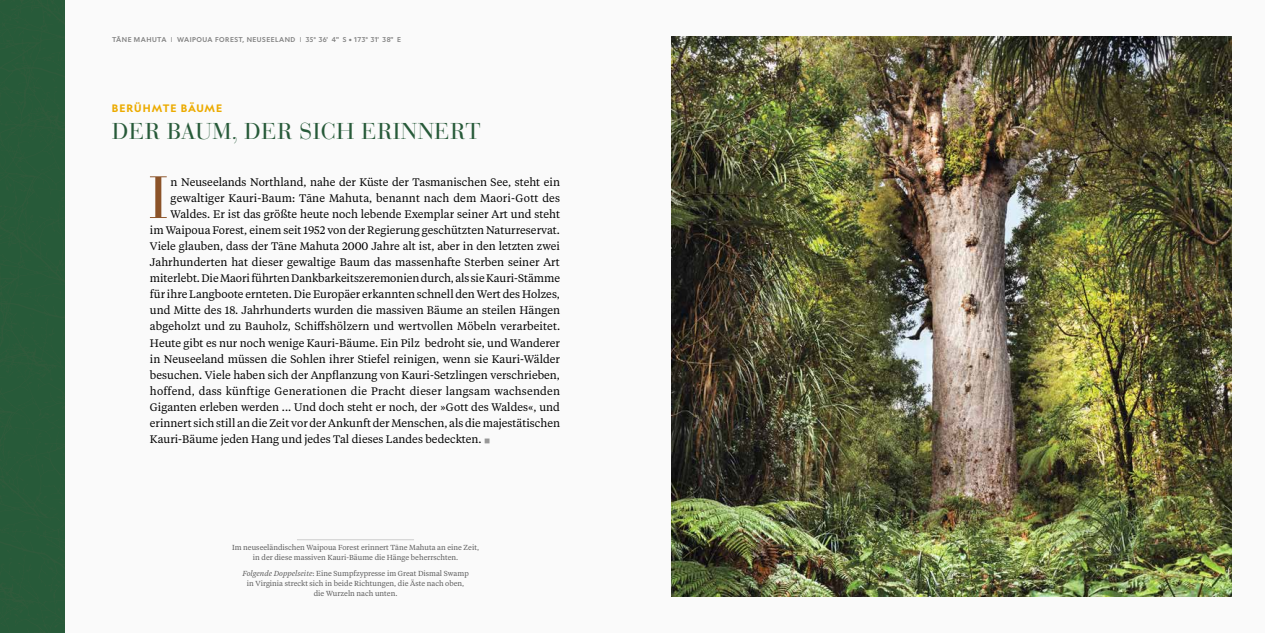
<style>
.page{position:relative;width:1265px;height:633px;background:#fff}
.page>*{position:absolute;margin:0;border:0;box-sizing:border-box;transform-origin:0 0}
.t1{font:59.1px "Bauer Bodoni Std";color:#8b5328}
.t2{font:22.8px "Bauer Bodoni Std";letter-spacing:.02em;color:#275a39}
.t3{font:10.9px "Grosvenor";color:#000}
.t4{font:10.9px "Grosvenor";letter-spacing:.02em;color:#000}
.t5{font:700 10.4px "Geograph";letter-spacing:.1em;color:#ecab00}
.t6{font:7.2px/10.3px "Grosvenor";color:#5a5a5a;text-align:center}
.t7{font:500 6.7px "Geograph Edit";letter-spacing:.07em;color:#818181}
.s1{font-weight:400}
.s2{font-style:italic}
.s3{color:#989898}
</style>
<div class="page">
<div style="left:0;top:0;width:1264px;height:632px;background:#fafafa"></div>
<div style="left:0;top:0;width:65px;height:632px;background:#275a39"></div>
<img style="left:671px;top:37px;width:559px;height:559px">
<hr style="left:297px;top:538px;width:117px;height:2px;background:#cecece">
<p class="t7" style="left:112px;top:35px;width:290px">TĀNE MAHUTA <span class="s1">I</span> WAIPOUA FOREST, NEUSEELAND <span class="s1">I</span> 35° 36<span class="s2">’</span>4<span class="s2">”</span> S • 173° 31<span class="s2">’</span>38<span class="s2">”</span> E</p>
<p class="t5" style="left:112px;top:101px;width:112px">BERÜHMTE BÄUME</p>
<h2 class="t2" style="left:112px;top:117px;width:370px">DER BAUM, DER SICH ERINNERT</h2>
<h1 class="t1" style="left:148px;top:162px;width:21px">I</h1>
<p class="t3" style="left:170px;top:174px;width:391px">n Neuseelands Northland, nahe der Küste der Tasmanischen See, steht ein</p>
<p class="t3" style="left:170px;top:190px;width:391px">gewaltiger Kauri-Baum: Tāne Mahuta, benannt nach dem Maori-Gott des</p>
<p class="t3" style="left:170px;top:207px;width:391px">Waldes. Er ist das größte heute noch lebende Exemplar seiner Art und steht</p>
<p class="t3" style="left:150px;top:223px;width:411px">im Waipoua Forest, einem seit 1952 von der Regierung geschützten Naturreservat.</p>
<p class="t3" style="left:150px;top:239px;width:411px">Viele glauben, dass der Tāne Mahuta 2000 Jahre alt ist, aber in den letzten zwei</p>
<p class="t3" style="left:150px;top:255px;width:411px">Jahrhunderten hat dieser gewaltige Baum das massenhafte Sterben seiner Art</p>
<p class="t3" style="left:150px;top:271px;width:411px">miterlebt. Die Maori führten Dankbarkeitszeremonien durch, als sie Kauri-Stämme</p>
<p class="t3" style="left:150px;top:287px;width:411px">für ihre Langboote ernteten. Die Europäer erkannten schnell den Wert des Holzes,</p>
<p class="t3" style="left:150px;top:303px;width:411px">und Mitte des 18. Jahrhunderts wurden die massiven Bäume an steilen Hängen</p>
<p class="t3" style="left:150px;top:319px;width:412px">abgeholzt und zu Bauholz, Schiffshölzern und wertvollen Möbeln verarbeitet.</p>
<p class="t3" style="left:150px;top:335px;width:411px">Heute gibt es nur noch wenige Kauri-Bäume. Ein Pilz bedroht sie, und Wanderer</p>
<p class="t3" style="left:150px;top:351px;width:411px">in Neuseeland müssen die Sohlen ihrer Stiefel reinigen, wenn sie Kauri-Wälder</p>
<p class="t3" style="left:150px;top:367px;width:411px">besuchen. Viele haben sich der Anpflanzung von Kauri-Setzlingen verschrieben,</p>
<p class="t4" style="left:150px;top:383px;width:411px">hoffend, dass künftige Generationen die Pracht dieser langsam wachsenden</p>
<p class="t3" style="left:150px;top:399px;width:411px">Giganten erleben werden ... Und doch steht er noch, der »Gott des Waldes«, und</p>
<p class="t3" style="left:150px;top:415px;width:411px">erinnert sich still an die Zeit vor der Ankunft der Menschen, als die majestätischen</p>
<p class="t3" style="left:150px;top:431px;width:342px">Kauri-Bäume jeden Hang und jedes Tal dieses Landes bedeckten. <span class="s3">■</span></p>
<p class="t6" style="left:232px;top:541px;width:248px">Im neuseeländischen Waipoua Forest erinnert Tāne Mahuta an eine Zeit, in der diese massiven Kauri-Bäume die Hänge beherrschten.</p>
<p class="t6" style="left:242px;top:567px;width:228px"><span class="s2">Folgende Doppelseite</span>: Eine Sumpfzypresse im Great Dismal Swamp in Virginia streckt sich in beide Richtungen, die Äste nach oben, die Wurzeln nach unten.</p>
</div>
